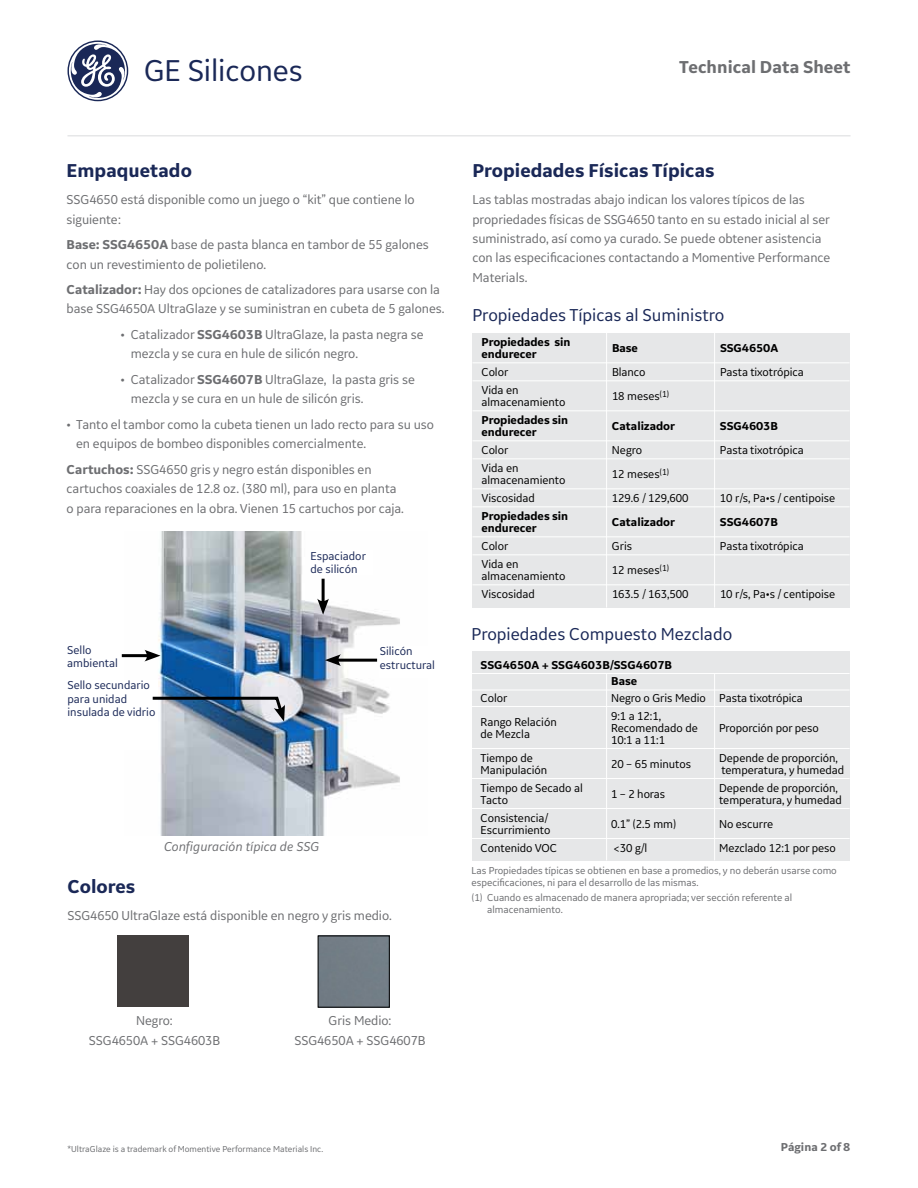
<style>
.page{position:relative;width:918px;height:1188px;background:#fff}
.page>*{position:absolute;margin:0;border:0;box-sizing:border-box;transform-origin:0 0}
.t1{font:31.5px "GE Inspira Sans";letter-spacing:-.005em;color:#1a2857}
.t2{font:700 19.5px "GE Inspira Sans";color:#1a2857}
.t3{font:18px "GE Inspira Sans";color:#1a2857}
.t4{font:700 18px "GE Inspira Sans";color:#6d6e71}
.t5{font:13.5px/19.5px "GE Inspira Sans";letter-spacing:-.005em;color:#6d6e71}
.t6{font:italic 13.5px "GE Inspira Sans";color:#6d6e71}
.t7{font:12px/12px "GE Inspira Sans";letter-spacing:-.005em;color:#000}
.t8{font:700 12px/12px "GE Inspira Sans";letter-spacing:-.005em;color:#000}
.t9{font:12px/13.5px "GE Inspira Sans";color:#1a2857}
.t10{font:700 12px "GE Inspira Sans";color:#6d6e71}
.t11{font:10.5px/12px "GE Inspira Sans";letter-spacing:-.005em;color:#6d6e71}
.t12{font:9px "GE Inspira Sans";color:#6d6e71}
.s1{font-weight:700}
</style>
<div class="page">
<svg style="left:68px;top:40px;width:60px;height:61px"></svg>
<hr style="left:68px;top:135px;width:782px;height:1px;background:#e6e7e8">
<div style="left:117px;top:936px;width:72px;height:71px;background:#433f3e"></div>
<div style="left:318px;top:936px;width:72px;height:72px;border:1px solid #000"></div>
<div style="left:472px;top:333px;width:378px;height:275px;background:#e6e7e8"></div>
<hr style="left:472px;top:362px;width:378px;height:1px;background:#fff">
<hr style="left:472px;top:380px;width:378px;height:1px;background:#fff">
<hr style="left:472px;top:410px;width:378px;height:1px;background:#fff">
<hr style="left:472px;top:440px;width:378px;height:1px;background:#fff">
<hr style="left:472px;top:458px;width:378px;height:1px;background:#fff">
<hr style="left:472px;top:488px;width:378px;height:1px;background:#fff">
<hr style="left:472px;top:506px;width:378px;height:1px;background:#fff">
<hr style="left:472px;top:536px;width:378px;height:1px;background:#fff">
<hr style="left:472px;top:554px;width:378px;height:1px;background:#fff">
<hr style="left:472px;top:584px;width:378px;height:1px;background:#fff">
<div style="left:472px;top:651px;width:378px;height:209px;background:#e6e7e8"></div>
<hr style="left:472px;top:673px;width:378px;height:1px;background:#fff">
<hr style="left:472px;top:690px;width:378px;height:1px;background:#fff">
<hr style="left:472px;top:706px;width:378px;height:1px;background:#fff">
<hr style="left:472px;top:748px;width:378px;height:1px;background:#fff">
<hr style="left:472px;top:778px;width:378px;height:1px;background:#fff">
<hr style="left:472px;top:808px;width:378px;height:1px;background:#fff">
<hr style="left:472px;top:838px;width:378px;height:1px;background:#fff">
<hr style="left:606px;top:329px;width:1px;height:279px;background:#fff">
<hr style="left:714px;top:329px;width:1px;height:279px;background:#fff">
<hr style="left:606px;top:673px;width:1px;height:187px;background:#fff">
<hr style="left:714px;top:673px;width:1px;height:187px;background:#fff">
<img style="left:124px;top:531px;width:276px;height:304px">
<div style="left:310px;top:550px;width:64px;height:25px;background:#fff"></div>
<hr style="left:122px;top:654px;width:28px;height:3px;background:#000">
<svg style="left:144px;top:650px;width:16px;height:12px"></svg>
<div style="left:380px;top:646px;width:55px;height:32px;background:#fff"></div>
<div style="left:68px;top:680px;width:90px;height:69px;background:#fff"></div>
<svg style="left:152px;top:695px;width:133px;height:27px;background:#75899e"></svg>
<hr style="left:322px;top:579px;width:3px;height:25px;background:#000">
<svg style="left:317px;top:599px;width:12px;height:16px"></svg>
<hr style="left:335px;top:659px;width:42px;height:3px;background:#000">
<svg style="left:325px;top:654px;width:16px;height:12px"></svg>
<h1 class="t1" style="left:144px;top:51px;width:160px">GE Silicones</h1>
<h3 class="t4" style="left:679px;top:56px;width:173px">Technical Data Sheet</h3>
<h2 class="t2" style="left:67px;top:158px;width:127px">Empaquetado</h2>
<p class="t5" style="left:67px;top:189px;width:350px">SSG4650 está disponible como un juego o “kit” que contiene lo siguiente:</p>
<p class="t5" style="left:67px;top:234px;width:364px"><span class="s1">Base: SSG4650A</span> base de pasta blanca en tambor de 55 galones con un revestimiento de polietileno.</p>
<p class="t5" style="left:67px;top:279px;width:379px"><span class="s1">Catalizador:</span> Hay dos opciones de catalizadores para usarse con la base SSG4650A UltraGlaze y se suministran en cubeta de 5 galones.</p>
<p class="t5" style="left:131px;top:324px;width:294px;text-indent:-10px">• Catalizador <span class="s1">SSG4603B</span> UltraGlaze, la pasta negra se mezcla y se cura en hule de silicón negro.</p>
<p class="t5" style="left:131px;top:369px;width:286px;text-indent:-10px">• Catalizador <span class="s1">SSG4607B</span> UltraGlaze, la pasta gris se mezcla y se cura en un hule de silicón gris.</p>
<p class="t5" style="left:76px;top:414px;width:359px;text-indent:-10px">• Tanto el tambor como la cubeta tienen un lado recto para su uso en equipos de bombeo disponibles comercialmente.</p>
<p class="t5" style="left:67px;top:459px;width:339px"><span class="s1">Cartuchos:</span> SSG4650 gris y negro están disponibles en cartuchos coaxiales de 12.8 oz. (380 ml), para uso en planta o para reparaciones en la obra. Vienen 15 cartuchos por caja.</p>
<p class="t9" style="left:67px;top:643px;width:52px">Sello ambiental</p>
<p class="t9" style="left:68px;top:678px;width:89px">Sello secundario para unidad insulada de vidrio</p>
<p class="t9" style="left:310px;top:549px;width:57px">Espaciador de silicón</p>
<p class="t9" style="left:380px;top:644px;width:57px">Silicón estructural</p>
<p class="t6" style="left:164px;top:838px;width:157px">Configuración típica de SSG</p>
<h2 class="t2" style="left:68px;top:874px;width:69px">Colores</h2>
<p class="t5" style="left:68px;top:905px;width:326px">SSG4650 UltraGlaze está disponible en negro y gris medio.</p>
<h2 class="t2" style="left:472px;top:158px;width:244px">Propiedades Físicas Típicas</h2>
<p class="t5" style="left:472px;top:189px;width:360px">Las tablas mostradas abajo indican los valores típicos de las propriedades físicas de SSG4650 tanto en su estado inicial al ser suministrado, así como ya curado. Se puede obtener asistencia con las especificaciones contactando a Momentive Performance Materials.</p>
<h3 class="t3" style="left:472px;top:304px;width:253px">Propiedades Típicas al Suministro</h3>
<p class="t8" style="left:482px;top:336px;width:91px">Propiedades sin endurecer</p>
<p class="t8" style="left:612px;top:342px;width:28px">Base</p>
<p class="t8" style="left:720px;top:342px;width:60px">SSG4650A</p>
<p class="t7" style="left:482px;top:366px;width:28px">Color</p>
<p class="t7" style="left:612px;top:366px;width:35px">Blanco</p>
<p class="t7" style="left:720px;top:366px;width:85px">Pasta tixotrópica</p>
<p class="t7" style="left:482px;top:384px;width:85px">Vida en almacenamiento</p>
<p class="t7" style="left:612px;top:390px;width:59px">18 meses<sup>(1)</sup></p>
<p class="t8" style="left:481px;top:414px;width:88px">Propiedades sin endurecer</p>
<p class="t8" style="left:612px;top:420px;width:64px">Catalizador</p>
<p class="t8" style="left:720px;top:420px;width:59px">SSG4603B</p>
<p class="t7" style="left:481px;top:444px;width:28px">Color</p>
<p class="t7" style="left:612px;top:444px;width:32px">Negro</p>
<p class="t7" style="left:720px;top:444px;width:85px">Pasta tixotrópica</p>
<p class="t7" style="left:481px;top:462px;width:85px">Vida en almacenamiento</p>
<p class="t7" style="left:612px;top:468px;width:59px">12 meses<sup>(1)</sup></p>
<p class="t7" style="left:481px;top:492px;width:55px">Viscosidad</p>
<p class="t7" style="left:612px;top:492px;width:78px">129.6 / 129,600</p>
<p class="t7" style="left:720px;top:492px;width:117px">10 r/s, Pa•s / centipoise</p>
<p class="t8" style="left:481px;top:510px;width:88px">Propiedades sin endurecer</p>
<p class="t8" style="left:612px;top:516px;width:64px">Catalizador</p>
<p class="t8" style="left:720px;top:516px;width:59px">SSG4607B</p>
<p class="t7" style="left:481px;top:540px;width:28px">Color</p>
<p class="t7" style="left:612px;top:540px;width:22px">Gris</p>
<p class="t7" style="left:720px;top:540px;width:85px">Pasta tixotrópica</p>
<p class="t7" style="left:481px;top:558px;width:85px">Vida en almacenamiento</p>
<p class="t7" style="left:612px;top:564px;width:59px">12 meses<sup>(1)</sup></p>
<p class="t7" style="left:482px;top:588px;width:55px">Viscosidad</p>
<p class="t7" style="left:612px;top:588px;width:78px">163.5 / 163,500</p>
<p class="t7" style="left:720px;top:588px;width:117px">10 r/s, Pa•s / centipoise</p>
<h3 class="t3" style="left:472px;top:623px;width:262px">Propiedades Compuesto Mezclado</h3>
<p class="t8" style="left:611px;top:656px;width:63px;line-height:16.5px;text-indent:-130px">SSG4650A + SSG4603B/SSG4607B<br>Base</p>
<p class="t7" style="left:481px;top:691px;width:28px">Color</p>
<p class="t7" style="left:611px;top:691px;width:193px">Negro o Gris Medio Pasta tixotrópica</p>
<p class="t7" style="left:481px;top:715px;width:78px">Rango Relación</p>
<p class="t7" style="left:611px;top:709px;width:52px">9:1 a 12:1,</p>
<p class="t7" style="left:611px;top:721px;width:88px">Recomendado de</p>
<p class="t7" style="left:719px;top:721px;width:101px">Proporción por peso</p>
<p class="t7" style="left:611px;top:733px;width:56px">10:1 a 11:1</p>
<p class="t7" style="left:481px;top:727px;width:51px">de Mezcla</p>
<p class="t7" style="left:481px;top:751px;width:54px">Tiempo de</p>
<p class="t7" style="left:611px;top:757px;width:81px">20 – 65 minutos</p>
<p class="t7" style="left:719px;top:751px;width:120px">Depende de proporción,</p>
<p class="t7" style="left:481px;top:763px;width:68px">Manipulación</p>
<p class="t7" style="left:721px;top:763px;width:124px">temperatura, y humedad</p>
<p class="t7" style="left:481px;top:781px;width:104px">Tiempo de Secado al</p>
<p class="t7" style="left:611px;top:787px;width:56px">1 – 2 horas</p>
<p class="t7" style="left:719px;top:781px;width:120px">Depende de proporción,</p>
<p class="t7" style="left:481px;top:793px;width:29px">Tacto</p>
<p class="t7" style="left:719px;top:793px;width:124px">temperatura, y humedad</p>
<p class="t7" style="left:481px;top:811px;width:69px">Consistencia/</p>
<p class="t7" style="left:611px;top:817px;width:67px">0.1” (2.5 mm)</p>
<p class="t7" style="left:719px;top:817px;width:56px">No escurre</p>
<p class="t7" style="left:481px;top:820px;width:78px;line-height:18px">Escurrimiento<br>Contenido VOC</p>
<p class="t7" style="left:614px;top:841px;width:35px">&lt;30 g/l</p>
<p class="t7" style="left:719px;top:841px;width:118px">Mezclado 12:1 por peso</p>
<p class="t11" style="left:472px;top:864px;width:367px">Las Propiedades típicas se obtienen en base a promedios, y no deberán usarse como especificaciones, ni para el desarrollo de las mismas.</p>
<p class="t11" style="left:487px;top:891px;width:306px;text-indent:-16px">(1) Cuando es almacenado de manera apropriada; ver sección referente al almacenamiento.</p>
<p class="t5" style="left:136px;top:1011px;width:38px">Negro:</p>
<p class="t5" style="left:329px;top:1011px;width:64px">Gris Medio:</p>
<p class="t5" style="left:89px;top:1030px;width:133px">SSG4650A + SSG4603B</p>
<p class="t5" style="left:294px;top:1030px;width:133px">SSG4650A + SSG4607B</p>
<p class="t12" style="left:68px;top:1143px;width:257px">*UltraGlaze is a trademark of Momentive Performance Materials Inc.</p>
<p class="t10" style="left:781px;top:1140px;width:71px">Página 2 of 8</p>
</div>
